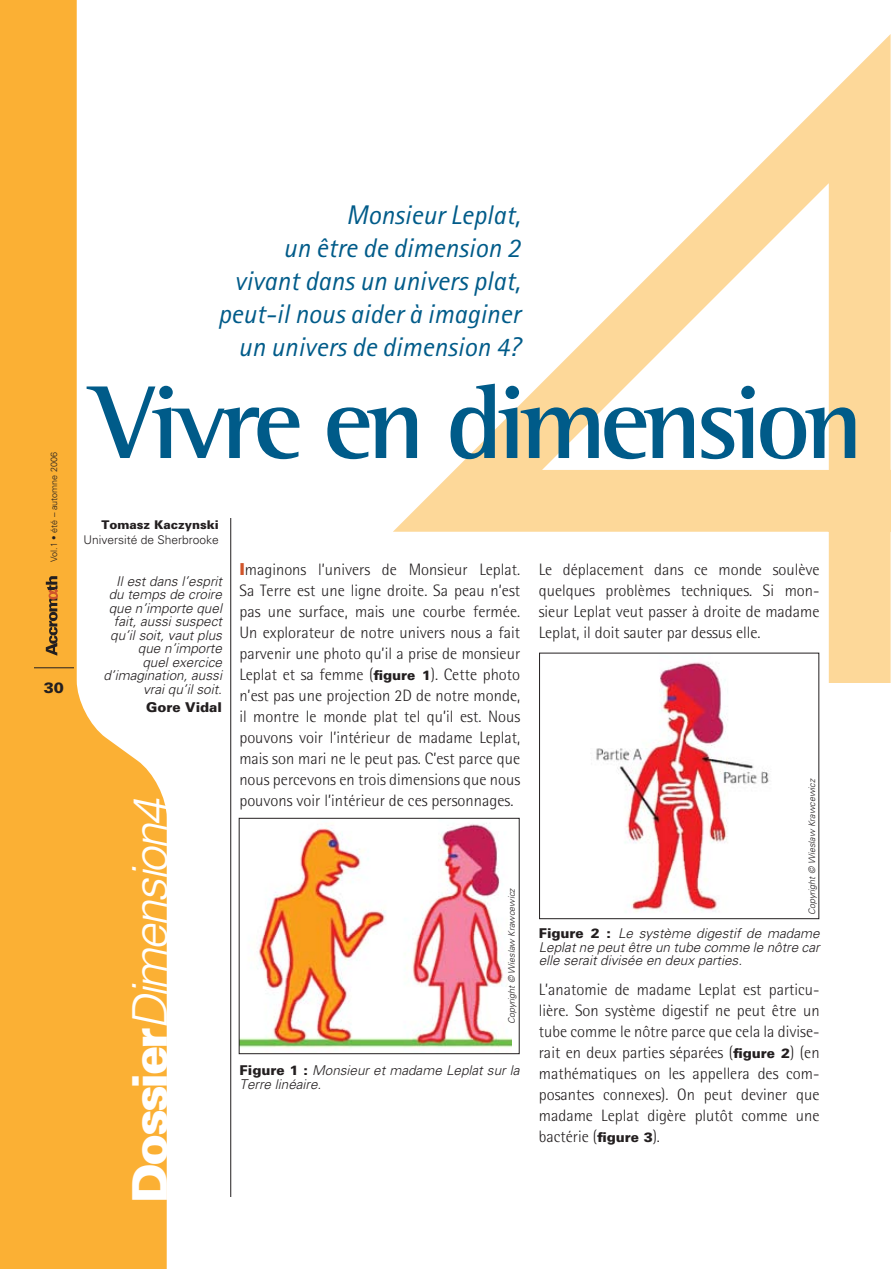
<style>
.page{position:relative;width:891px;height:1269px;background:#fff}
.page>*{position:absolute;margin:0;border:0;box-sizing:border-box;transform-origin:0 0}
.t1{font:700 106.2px "Rotis Semi Serif";letter-spacing:-.06em;color:#005b89}
.t2{font:italic 300 48.3px "Univers";color:#fff}
.t3{font:italic 27px/33px "Rotis Sans Serif";color:#005b89;text-align:right}
.t4{font:300 16.5px/21px "Rotis Semi Sans";color:#231f20;text-align:justify}
.t5{font:900 15px "Univers";color:#231f20}
.t6{font:italic 300 13.5px/13.5px "Univers";color:#231f20}
.t7{font:900 13.5px "Univers";color:#231f20}
.t8{font:300 12px "Univers";color:#231f20}
.t9{font:900 12px "Univers";color:#231f20}
.t10{font:italic 300 9px "Univers";color:#231f20}
.t11{font:300 9px "Univers";color:#231f20}
.s1{font-weight:900;font-style:normal}
.s2{font-family:"Univers";font-weight:900;color:#d1552b}
.s3{font-family:"Univers";font-weight:900;font-size:13.5px}
</style>
<div class="page">
<svg style="left:0;top:0;width:167px;height:1269px;fill:#fbb034"></svg>
<hr style="left:34px;top:668px;width:40px;height:1px;background:#231f20">
<svg style="left:46px;top:576px;width:12px;height:80px"></svg>
<svg style="left:393px;top:34px;width:498px;height:648px"></svg>
<hr style="left:230px;top:518px;width:1px;height:679px;background:#221e1f">
<img style="left:241px;top:823px;width:271px;height:225px">
<div style="left:239px;top:818px;width:281px;height:236px;border:1px solid #231f20"></div>
<img style="left:590px;top:655px;width:182px;height:265px">
<div style="left:539px;top:653px;width:280px;height:266px;border:1px solid #231f20"></div>
<p class="t11" style="left:48px;top:562px;width:111px;rotate:-90deg">Vol.1 • été – automne 2006</p>
<p class="t5" style="left:44px;top:678px;width:22px">30</p>
<h3 class="t3" style="left:218px;top:198px;width:304px">Monsieur Leplat,<br>un être de dimension 2 vivant dans un univers plat, peut-il nous aider à imaginer un univers de dimension 4?</h3>
<h1 class="t1" style="left:92px;top:359px;width:773px">Vivre en dimension</h1>
<p class="t9" style="left:101px;top:518px;width:119px">Tomasz Kaczynski</p>
<p class="t8" style="left:83px;top:532px;width:137px">Université de Sherbrooke</p>
<p class="t6" style="left:103px;top:574px;width:120px;text-align:right">Il est dans l’esprit du temps de croire que n’importe quel fait, aussi suspect qu’il soit, vaut plus que n’importe<br>quel exercice d’imagination, aussi vrai qu’il soit.</p>
<p class="t7" style="left:146px;top:698px;width:77px">Gore Vidal</p>
<h2 class="t2" style="left:121px;top:1203px;width:406px;rotate:-90deg"><span class="s1">Dossier</span>Dimension4</h2>
<p class="t4" style="left:239px;top:559px;width:282px"><span class="s2">I</span>maginons l’univers de Monsieur Leplat.<br>Sa Terre est une ligne droite. Sa peau n’est pas une surface, mais une courbe fermée.<br>Un explorateur de notre univers nous a fait parvenir une photo qu’il a prise de monsieur Leplat et sa femme (<span class="s3">figure 1</span>). Cette photo n’est pas une projection 2D de notre monde, il montre le monde plat tel qu’il est. Nous pouvons voir l’intérieur de madame Leplat, mais son mari ne le peut pas. C’est parce que nous percevons en trois dimensions que nous pouvons voir l’intérieur de ces personnages.</p>
<p class="t10" style="left:506px;top:1024px;width:138px;rotate:-90deg">Copyright © Wieslaw Krawcewicz</p>
<p class="t6" style="left:240px;top:1063px;width:281px"><span class="s1">Figure 1 :</span> Monsieur et madame Leplat sur la<br>Terre linéaire.</p>
<p class="t4" style="left:539px;top:559px;width:282px">Le déplacement dans ce monde soulève quelques problèmes techniques. Si mon&shy;sieur Leplat veut passer à droite de madame Leplat, il doit sauter par dessus elle.</p>
<p class="t10" style="left:806px;top:915px;width:138px;rotate:-90deg">Copyright © Wieslaw Krawcewicz</p>
<p class="t6" style="left:539px;top:926px;width:282px;text-align:justify"><span class="s1">Figure 2 :</span> Le système digestif de madame Leplat ne peut être un tube comme le nôtre car elle serait divisée en deux parties.</p>
<p class="t4" style="left:539px;top:979px;width:282px">L’anatomie de madame Leplat est particu&shy;lière. Son système digestif ne peut être un tube comme le nôtre parce que cela la divise&shy;rait en deux parties séparées (<span class="s3">figure 2</span>) (en mathématiques on les appellera des com&shy;posantes connexes). On peut deviner que madame Leplat digère plutôt comme une bactérie (<span class="s3">figure 3</span>).</p>
</div>
